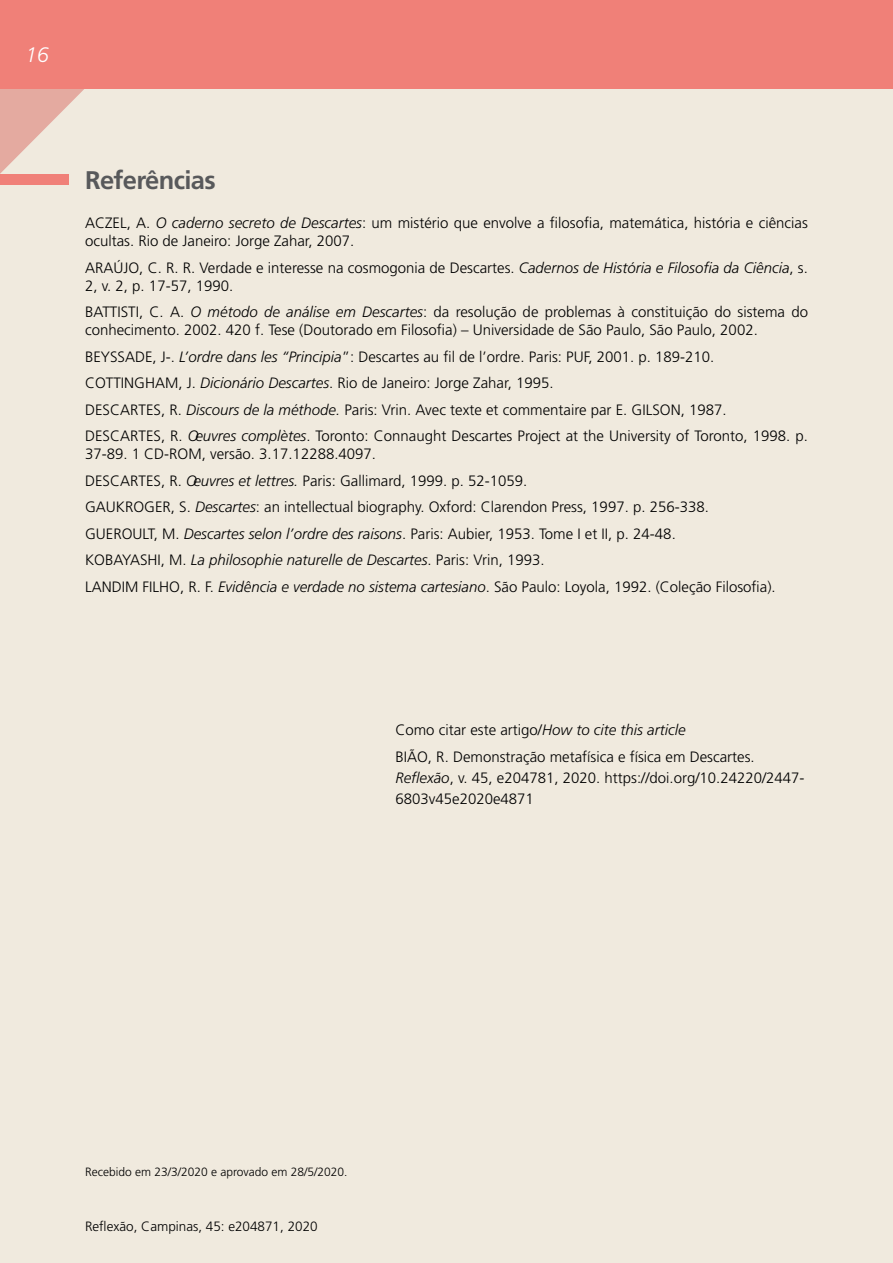
<style>
.page{position:relative;width:893px;height:1263px;background:#fff}
.page>*{position:absolute;margin:0;border:0;box-sizing:border-box;transform-origin:0 0}
.seção{font:700 25.5px "Frutiger LT Std";letter-spacing:-.025em;color:#58595b}
.t1{font:italic 300 21px "Frutiger LT Std";color:#fff}
.references{font:300 15px/18px "Frutiger LT Std";color:#000}
.Como_citar{font:300 15px/21px "Frutiger LT Std";color:#000}
.references-2{font:italic 300 15px "Frutiger LT Std";color:#000}
.t2{font:300 13.5px "Frutiger LT Std";color:#000}
.datas{font:300 12px "Frutiger LT Std";color:#000}
.s1{font-style:italic}
.s2{font-style:normal}
</style>
<div class="page">
<svg style="left:0;top:89px;width:176px;height:85px;background:#eddacf"></svg>
<div style="left:0;top:0;width:893px;height:89px;background:#f08078"></div>
<div style="left:0;top:174px;width:68px;height:10px;background:#f08078"></div>
<h2 class="t1" style="left:26px;top:43px;width:25px">16</h2>
<p class="seção" style="left:85px;top:165px;width:132px">Referências</p>
<p class="references" style="left:85px;top:215px;width:724px">ACZEL, A. <span class="s1">O caderno secreto de Descartes</span>: um mistério que envolve a filosofia, matemática, história e ciências ocultas. Rio de Janeiro: Jorge Zahar, 2007.</p>
<p class="references" style="left:85px;top:259px;width:724px">ARAÚJO, C. R. R. Verdade e interesse na cosmogonia de Descartes. <span class="s1">Cadernos de História e Filosofia da Ciência</span>, s.<br>2, v. 2, p. 17-57, 1990.</p>
<p class="references" style="left:85px;top:303px;width:724px">BATTISTI, C. A. <span class="s1">O método de análise em Descartes</span>: da resolução de problemas à constituição do sistema do conhecimento. 2002. 420 f. Tese (Doutorado em Filosofia) – Universidade de São Paulo, São Paulo, 2002.</p>
<p class="references" style="left:85px;top:348px;width:631px">BEYSSADE, J-. <span class="s1">L’ordre dans les “Principia</span>”: Descartes au fil de l’ordre. Paris: PUF, 2001. p. 189-210.</p>
<p class="references" style="left:85px;top:374px;width:470px">COTTINGHAM, J. <span class="s1">Dicionário Descartes</span>. Rio de Janeiro: Jorge Zahar, 1995.</p>
<p class="references" style="left:85px;top:401px;width:643px">DESCARTES, R. <span class="s1">Discours de la méthode.</span> Paris: Vrin. Avec texte et commentaire par E. GILSON, 1987.</p>
<p class="references" style="left:85px;top:427px;width:724px">DESCARTES, R. <span class="s1">Oeuvres complètes</span>. Toronto: Connaught Descartes Project at the University of Toronto, 1998. p.<br>37-89. 1 CD-ROM, versão. 3.17.12288.4097.</p>
<p class="references" style="left:85px;top:472px;width:444px">DESCARTES, R. <span class="s1">Oeuvres et lettres.</span> Paris: Gallimard, 1999. p. 52-1059.</p>
<p class="references" style="left:85px;top:498px;width:625px">GAUKROGER, S. <span class="s1">Descartes</span>: an intellectual biography. Oxford: Clarendon Press, 1997. p. 256-338.</p>
<p class="references" style="left:85px;top:525px;width:592px">GUEROULT, M. <span class="s1">Descartes selon l’ordre des raisons</span>. Paris: Aubier, 1953. Tome I et II, p. 24-48.</p>
<p class="references-2" style="left:85px;top:551px;width:461px"><span class="s2">KOBAYASHI, M.</span> La philosophie naturelle de Descartes<span class="s2">. Paris: Vrin, 1993.</span></p>
<p class="references" style="left:85px;top:578px;width:692px">LANDIM FILHO, R. F. <span class="s1">Evidência e verdade no sistema cartesiano</span>. São Paulo: Loyola, 1992. (Coleção Filosofia).</p>
<p class="Como_citar" style="left:395px;top:720px;width:291px">Como citar este artigo/<span class="s1">How to cite this article</span></p>
<p class="Como_citar" style="left:395px;top:746px;width:411px">BIÃO, R. Demonstração metafísica e física em Descartes.<br><span class="s1">Reflexão</span>, v. 45, e204781, 2020. https://doi.org/10.24220/2447-<br>6803v45e2020e4871</p>
<p class="datas" style="left:85px;top:1165px;width:264px">Recebido em 23/3/2020 e aprovado em 28/5/2020.</p>
<p class="t2" style="left:85px;top:1218px;width:234px">Reflexão, Campinas, 45: e204871, 2020</p>
</div>
